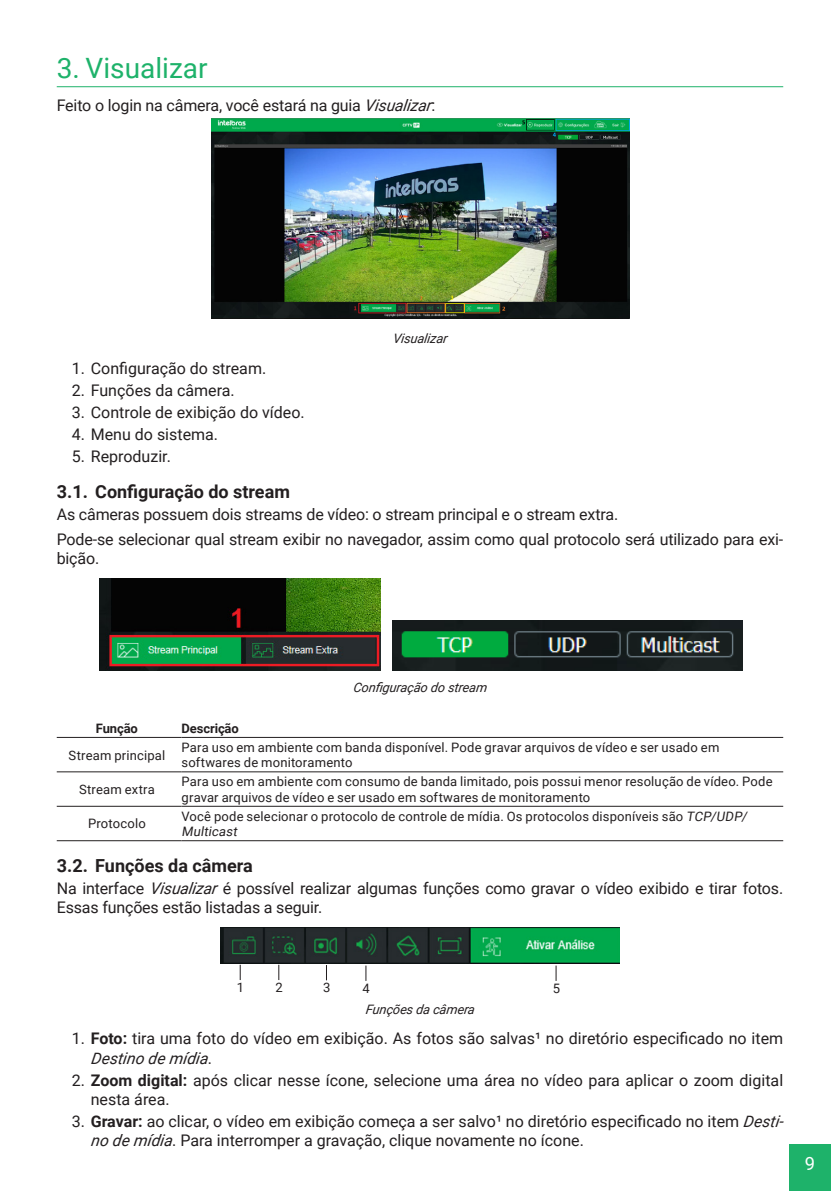
<style>
.page{position:relative;width:840px;height:1191px;background:#fff}
.page>*{position:absolute;margin:0;border:0;box-sizing:border-box;transform-origin:0 0}
.t1{font:28px "Roboto";color:#1eb26a}
.t2{font:18.2px "Roboto";color:#fff}
.t3{font:700 18px "Roboto";color:#231f20}
._0__Corpo_de_texto{font:16px/19.2px "Roboto";letter-spacing:-.01em;color:#231f20}
._8__Tabela_Texto{font:13px/15.6px "Roboto";letter-spacing:.015em;color:#231f20}
._7__Legenda{font:italic 13px "Roboto";color:#231f20}
._9__Tabela_Título{font:700 13px "Roboto";letter-spacing:-.01em;color:#231f20}
._0__Corpo_de_texto-2{font:13px "Roboto";color:#231f20}
.s1{font-style:italic}
.s2{font-weight:700}
</style>
<div class="page">
<div style="left:788px;top:1144px;width:42px;height:47px;background:#1eb26a"></div>
<hr style="left:57px;top:86px;width:725px;height:1px;background:#1eb26a">
<img style="left:211px;top:118px;width:418px;height:200px">
<img style="left:392px;top:620px;width:350px;height:50px">
<img style="left:99px;top:578px;width:281px;height:92px">
<hr style="left:57px;top:771px;width:124px;height:1px;background:#231f20">
<hr style="left:181px;top:771px;width:601px;height:1px;background:#231f20">
<hr style="left:57px;top:806px;width:124px;height:1px;background:#231f20">
<hr style="left:57px;top:737px;width:124px;height:1px;background:#231f20">
<hr style="left:181px;top:737px;width:601px;height:1px;background:#231f20">
<hr style="left:181px;top:806px;width:601px;height:1px;background:#231f20">
<hr style="left:57px;top:840px;width:124px;height:1px;background:#231f20">
<hr style="left:181px;top:840px;width:601px;height:1px;background:#231f20">
<svg style="left:239px;top:964px;width:1px;height:16px"></svg>
<svg style="left:278px;top:964px;width:1px;height:16px"></svg>
<svg style="left:326px;top:965px;width:1px;height:15px"></svg>
<svg style="left:365px;top:965px;width:1px;height:16px"></svg>
<svg style="left:555px;top:965px;width:1px;height:16px"></svg>
<img style="left:220px;top:927px;width:399px;height:36px">
<p class="t1" style="left:57px;top:48px;width:152px">3. Visualizar</p>
<p class="_0__Corpo_de_texto" style="left:57px;top:95px;width:380px">Feito o login na câmera, você estará na guia <span class="s1">Visualizar</span>:</p>
<p class="_7__Legenda" style="left:392px;top:329px;width:58px">Visualizar</p>
<p class="_0__Corpo_de_texto" style="left:72px;top:358px;width:196px">1. Configuração do stream.</p>
<p class="_0__Corpo_de_texto" style="left:72px;top:380px;width:164px">2. Funções da câmera.</p>
<p class="_0__Corpo_de_texto" style="left:72px;top:402px;width:234px">3. Controle de exibição do vídeo.</p>
<p class="_0__Corpo_de_texto" style="left:72px;top:424px;width:148px">4. Menu do sistema.</p>
<p class="_0__Corpo_de_texto" style="left:72px;top:446px;width:100px">5. Reproduzir.</p>
<p class="t3" style="left:57px;top:479px;width:234px">3.1. Configuração do stream</p>
<p class="_0__Corpo_de_texto" style="left:57px;top:504px;width:562px">As câmeras possuem dois streams de vídeo: o stream principal e o stream extra.</p>
<p class="_0__Corpo_de_texto" style="left:57px;top:529px;width:727px">Pode-se selecionar qual stream exibir no navegador, assim como qual protocolo será utilizado para exi&shy;bição.</p>
<p class="_7__Legenda" style="left:353px;top:678px;width:137px">Configuração do stream</p>
<p class="_9__Tabela_Título" style="left:96px;top:719px;width:43px">Função</p>
<p class="_9__Tabela_Título" style="left:181px;top:719px;width:59px">Descrição</p>
<p class="_8__Tabela_Texto" style="left:68px;top:746px;width:98px">Stream principal</p>
<p class="_8__Tabela_Texto" style="left:181px;top:739px;width:539px">Para uso em ambiente com banda disponível. Pode gravar arquivos de vídeo e ser usado em softwares de monitoramento</p>
<p class="_8__Tabela_Texto" style="left:79px;top:781px;width:77px">Stream extra</p>
<p class="_8__Tabela_Texto" style="left:181px;top:773px;width:592px">Para uso em ambiente com consumo de banda limitado, pois possui menor resolução de vídeo. Pode gravar arquivos de vídeo e ser usado em softwares de monitoramento</p>
<p class="_8__Tabela_Texto" style="left:88px;top:815px;width:59px">Protocolo</p>
<p class="_8__Tabela_Texto" style="left:181px;top:807px;width:569px">Você pode selecionar o protocolo de controle de mídia. Os protocolos disponíveis são <span class="s1">TCP/UDP/<br>Multicast</span></p>
<p class="t3" style="left:57px;top:852px;width:197px">3.2. Funções da câmera</p>
<p class="_0__Corpo_de_texto" style="left:57px;top:877px;width:727px">Na interface <span class="s1">Visualizar</span> é possível realizar algumas funções como gravar o vídeo exibido e tirar fotos.<br>Essas funções estão listadas a seguir.</p>
<p class="_0__Corpo_de_texto-2" style="left:237px;top:978px;width:9px">1</p>
<p class="_0__Corpo_de_texto-2" style="left:275px;top:978px;width:9px">2</p>
<p class="_0__Corpo_de_texto-2" style="left:323px;top:978px;width:9px">3</p>
<p class="_0__Corpo_de_texto-2" style="left:362px;top:979px;width:9px">4</p>
<p class="_0__Corpo_de_texto-2" style="left:552px;top:979px;width:9px">5</p>
<p class="_7__Legenda" style="left:365px;top:1000px;width:113px">Funções da câmera</p>
<p class="_0__Corpo_de_texto" style="left:91px;top:1028px;width:693px;text-indent:-19px">1. <span class="s2">Foto:</span> tira uma foto do vídeo em exibição. As fotos são salvas¹ no diretório especificado no item<br><span class="s1">Destino de mídia</span>.</p>
<p class="_0__Corpo_de_texto" style="left:91px;top:1069px;width:693px;text-indent:-19px">2. <span class="s2">Zoom digital:</span> após clicar nesse ícone, selecione uma área no vídeo para aplicar o zoom digital nesta área.</p>
<p class="_0__Corpo_de_texto" style="left:91px;top:1111px;width:697px;text-indent:-19px">3. <span class="s2">Gravar:</span> ao clicar, o vídeo em exibição começa a ser salvo¹ no diretório especificado no item <span class="s1">Desti&shy;no de mídia</span>. Para interromper a gravação, clique novamente no ícone.</p>
<p class="t2" style="left:804px;top:1151px;width:12px">9</p>
</div>
